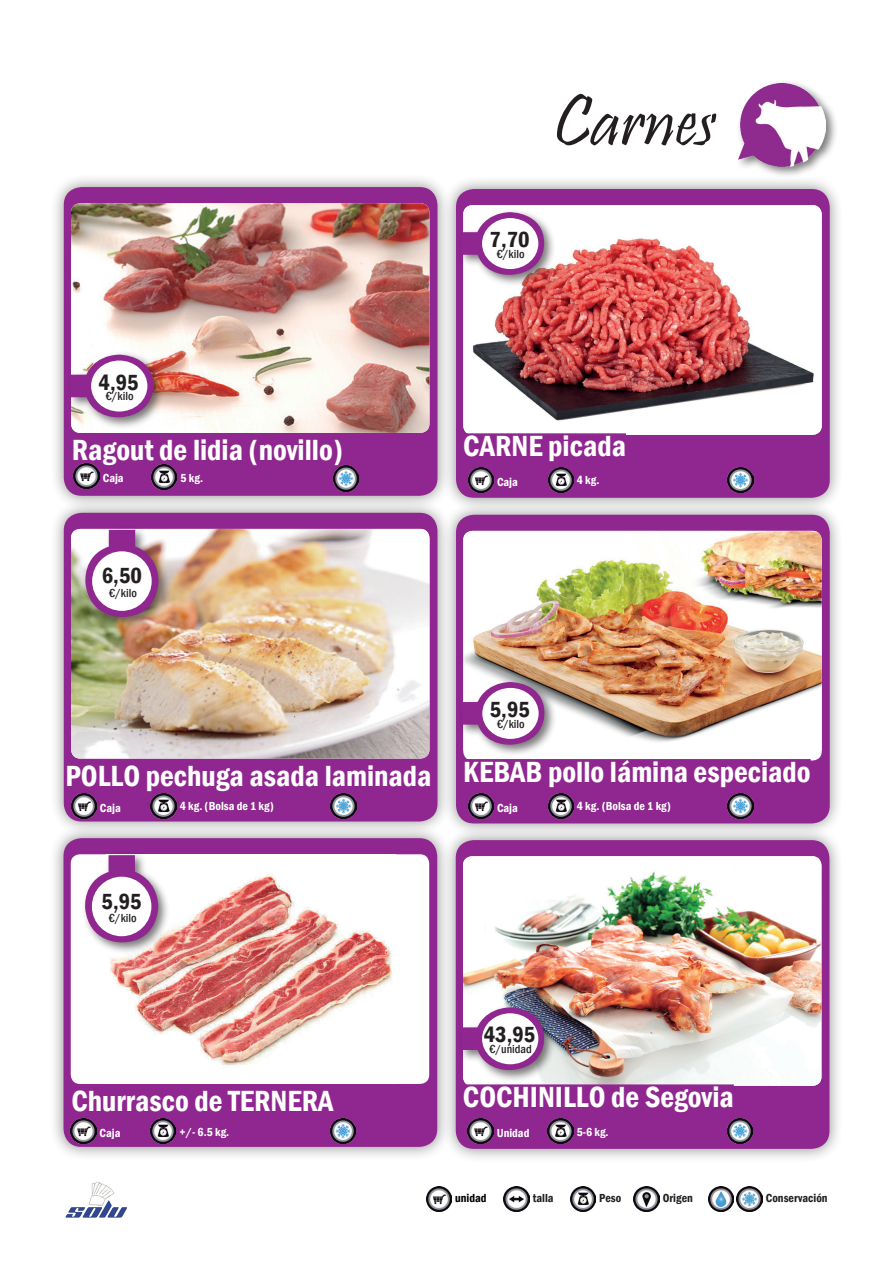
<style>
.page{position:relative;width:893px;height:1263px;background:#fff}
.page>*{position:absolute;margin:0;border:0;box-sizing:border-box;transform-origin:0 0}
.t1{font:75px "Pristina";color:#231f20}
.t2{font:600 condensed 30px "Franklin Gothic";color:#fff}
.t3{font:600 condensed 22.5px "Franklin Gothic";color:#231f20}
.t4{font:600 condensed 12px "Franklin Gothic";color:#fff}
.t5{font:500 condensed 12px "Franklin Gothic";color:#231f20}
.t6{font:600 condensed 12px "Franklin Gothic";color:#231f20}
.t7{font:600 condensed 12px "Franklin Gothic";color:#000}
</style>
<div class="page">
<img style="left:65px;top:1181px;width:62px;height:37px">
<img style="left:426px;top:1186px;width:25px;height:26px">
<img style="left:504px;top:1186px;width:25px;height:26px">
<img style="left:570px;top:1186px;width:26px;height:26px">
<img style="left:634px;top:1186px;width:25px;height:26px">
<img style="left:737px;top:1186px;width:25px;height:26px">
<img style="left:708px;top:1186px;width:25px;height:26px">
<div style="left:736px;top:79px;width:102px;height:99px;background:#231f20;opacity:.6"></div>
<img style="left:739px;top:83px;width:87px;height:83px">
<div style="left:49px;top:173px;width:403px;height:337px;background:#231f20;opacity:.5"></div>
<div style="left:64px;top:187px;width:373px;height:309px;background:#90268f;border-radius:18px"></div>
<img style="left:71px;top:203px;width:358px;height:230px">
<div style="left:442px;top:175px;width:402px;height:337px;background:#231f20;opacity:.5"></div>
<div style="left:456px;top:189px;width:374px;height:309px;background:#90268f;border-radius:18px"></div>
<img style="left:463px;top:205px;width:359px;height:230px">
<div style="left:463px;top:433px;width:163px;height:30px;background:#90268f"></div>
<img style="left:468px;top:468px;width:25px;height:25px">
<img style="left:548px;top:468px;width:25px;height:25px">
<img style="left:728px;top:468px;width:25px;height:25px">
<div style="left:458px;top:209px;width:98px;height:78px;background:#231f20;opacity:.6"></div>
<svg style="left:462px;top:212px;width:84px;height:65px"></svg>
<div style="left:482px;top:218px;width:56px;height:51px;background:#fff;border-radius:50%"></div>
<div style="left:49px;top:824px;width:402px;height:337px;background:#231f20;opacity:.5"></div>
<div style="left:64px;top:838px;width:373px;height:309px;background:#90268f;border-radius:18px"></div>
<div style="left:71px;top:854px;width:358px;height:230px;background:#fff;border-radius:9px"></div>
<img style="left:109px;top:874px;width:284px;height:192px">
<img style="left:71px;top:1119px;width:25px;height:25px">
<img style="left:151px;top:1119px;width:25px;height:25px">
<div style="left:81px;top:851px;width:90px;height:104px;background:#231f20;opacity:.6"></div>
<svg style="left:82px;top:855px;width:76px;height:89px"></svg>
<div style="left:92px;top:877px;width:59px;height:59px;background:#fff;border-radius:50%"></div>
<img style="left:330px;top:1119px;width:26px;height:25px">
<div style="left:441px;top:826px;width:403px;height:337px;background:#231f20;opacity:.5"></div>
<div style="left:456px;top:840px;width:373px;height:309px;background:#90268f;border-radius:18px"></div>
<img style="left:463px;top:856px;width:358px;height:230px">
<div style="left:463px;top:1084px;width:271px;height:30px;background:#90268f"></div>
<img style="left:468px;top:1119px;width:25px;height:25px">
<img style="left:548px;top:1119px;width:25px;height:25px">
<img style="left:727px;top:1119px;width:26px;height:25px">
<div style="left:458px;top:1004px;width:98px;height:78px;background:#231f20;opacity:.6"></div>
<svg style="left:462px;top:1007px;width:84px;height:65px"></svg>
<div style="left:482px;top:1013px;width:56px;height:51px;background:#fff;border-radius:50%"></div>
<div style="left:49px;top:498px;width:403px;height:337px;background:#231f20;opacity:.5"></div>
<div style="left:64px;top:513px;width:373px;height:308px;background:#90268f;border-radius:18px"></div>
<img style="left:71px;top:529px;width:358px;height:229px">
<img style="left:71px;top:793px;width:25px;height:25px">
<img style="left:151px;top:793px;width:25px;height:25px">
<div style="left:81px;top:526px;width:90px;height:103px;background:#231f20;opacity:.6"></div>
<img style="left:82px;top:530px;width:77px;height:88px">
<div style="left:92px;top:551px;width:60px;height:60px;background:#fff;border-radius:50%"></div>
<img style="left:331px;top:793px;width:25px;height:25px">
<div style="left:442px;top:500px;width:402px;height:337px;background:#231f20;opacity:.5"></div>
<div style="left:456px;top:515px;width:374px;height:308px;background:#90268f;border-radius:18px"></div>
<div style="left:463px;top:531px;width:359px;height:229px;background:#fff;border-radius:9px"></div>
<img style="left:463px;top:531px;width:359px;height:219px">
<div style="left:463px;top:759px;width:348px;height:30px;background:#90268f"></div>
<img style="left:468px;top:793px;width:25px;height:25px">
<img style="left:548px;top:793px;width:25px;height:25px">
<img style="left:728px;top:793px;width:25px;height:25px">
<div style="left:458px;top:678px;width:99px;height:79px;background:#231f20;opacity:.6"></div>
<svg style="left:462px;top:682px;width:84px;height:65px"></svg>
<div style="left:482px;top:688px;width:57px;height:51px;background:#fff;border-radius:50%"></div>
<div style="left:67px;top:351px;width:99px;height:78px;background:#231f20;opacity:.6"></div>
<svg style="left:71px;top:355px;width:84px;height:65px"></svg>
<div style="left:91px;top:361px;width:56px;height:50px;background:#fff;border-radius:50%"></div>
<img style="left:74px;top:464px;width:25px;height:25px">
<img style="left:152px;top:465px;width:25px;height:25px">
<img style="left:334px;top:466px;width:25px;height:25px">
<p class="t3" style="left:99px;top:367px;width:42px">4,95</p>
<p class="t5" style="left:106px;top:388px;width:29px">€/kilo</p>
<h1 class="t1" style="left:553px;top:80px;width:164px">Carnes</h1>
<p class="t3" style="left:489px;top:225px;width:42px">7,70</p>
<p class="t5" style="left:497px;top:246px;width:29px">€/kilo</p>
<p class="t2" style="left:72px;top:430px;width:273px">Ragout de lidia (novillo)</p>
<p class="t2" style="left:463px;top:426px;width:164px">CARNE picada</p>
<p class="t4" style="left:497px;top:474px;width:22px">Caja</p>
<p class="t4" style="left:577px;top:472px;width:24px">4 kg.</p>
<p class="t4" style="left:103px;top:470px;width:22px">Caja</p>
<p class="t4" style="left:181px;top:469px;width:24px">5 kg.</p>
<p class="t3" style="left:102px;top:561px;width:42px">6,50</p>
<p class="t5" style="left:109px;top:585px;width:29px">€/kilo</p>
<p class="t2" style="left:66px;top:755px;width:367px">POLLO pechuga asada laminada</p>
<p class="t4" style="left:100px;top:800px;width:22px">Caja</p>
<p class="t4" style="left:180px;top:798px;width:95px">4 kg. (Bolsa de 1 kg)</p>
<p class="t3" style="left:102px;top:886px;width:42px">5,95</p>
<p class="t5" style="left:109px;top:910px;width:29px">€/kilo</p>
<p class="t3" style="left:490px;top:694px;width:42px">5,95</p>
<p class="t5" style="left:497px;top:716px;width:29px">€/kilo</p>
<p class="t2" style="left:463px;top:751px;width:349px">KEBAB pollo lámina especiado</p>
<p class="t4" style="left:497px;top:800px;width:22px">Caja</p>
<p class="t4" style="left:577px;top:798px;width:95px">4 kg. (Bolsa de 1 kg)</p>
<p class="t2" style="left:72px;top:1081px;width:263px">Churrasco de TERNERA</p>
<p class="t4" style="left:100px;top:1125px;width:22px">Caja</p>
<p class="t4" style="left:180px;top:1123px;width:51px">+/- 6.5 kg.</p>
<p class="t3" style="left:484px;top:1020px;width:53px">43,95</p>
<p class="t5" style="left:489px;top:1041px;width:44px">€/unidad</p>
<p class="t2" style="left:463px;top:1077px;width:272px">COCHINILLO de Segovia</p>
<p class="t4" style="left:497px;top:1125px;width:34px">Unidad</p>
<p class="t4" style="left:577px;top:1123px;width:33px">5-6 kg.</p>
<p class="t7" style="left:455px;top:1190px;width:33px">unidad</p>
<p class="t6" style="left:533px;top:1190px;width:22px">talla</p>
<p class="t6" style="left:599px;top:1190px;width:24px">Peso</p>
<p class="t6" style="left:663px;top:1190px;width:32px">Origen</p>
<p class="t6" style="left:766px;top:1190px;width:63px">Conservación</p>
</div>
